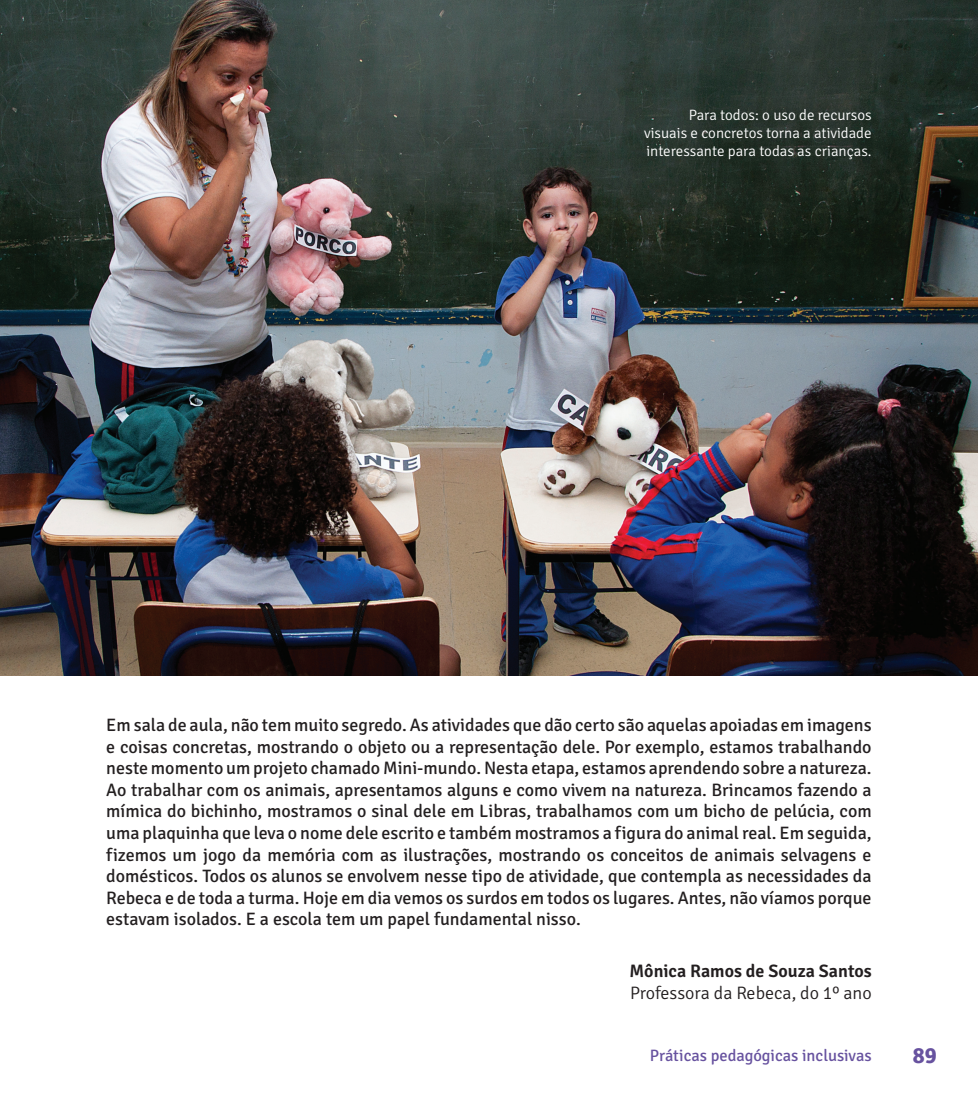
<style>
.page{position:relative;width:978px;height:1106px;background:#fff}
.page>*{position:absolute;margin:0;border:0;box-sizing:border-box;transform-origin:0 0}
.t1{font:700 22.5px "Signika";color:#67529f}
.t2{font:18px/21.6px "Signika";color:#231f20;text-align:justify}
.t3{font:300 18px "Signika";color:#231f20}
.t4{font:600 18px "Signika";color:#231f20}
.t5{font:16.5px "Signika";color:#67529f}
.t6{font:300 15px/18px "Signika";color:#fff;text-align:justify}
</style>
<div class="page">
<img style="left:0;top:0;width:978px;height:676px">
<p class="t6" style="left:644px;top:107px;width:229px;text-indent:45px">Para todos: o uso de recursos visuais e concretos torna a atividade interessante para todas as crianças.</p>
<p class="t2" style="left:106px;top:714px;width:767px">Em sala de aula, não tem muito segredo. As atividades que dão certo são aquelas apoiadas em imagens e coisas concretas, mostrando o objeto ou a representação dele. Por exemplo, estamos trabalhando neste momento um projeto chamado Mini-mundo. Nesta etapa, estamos aprendendo sobre a natureza.<br>Ao trabalhar com os animais, apresentamos alguns e como vivem na natureza. Brincamos fazendo a mímica do bichinho, mostramos o sinal dele em Libras, trabalhamos com um bicho de pelúcia, com uma plaquinha que leva o nome dele escrito e também mostramos a figura do animal real. Em seguida, fizemos um jogo da memória com as ilustrações, mostrando os conceitos de animais selvagens e domésticos. Todos os alunos se envolvem nesse tipo de atividade, que contempla as necessidades da Rebeca e de toda a turma. Hoje em dia vemos os surdos em todos os lugares. Antes, não víamos porque estavam isolados. E a escola tem um papel fundamental nisso.</p>
<p class="t4" style="left:629px;top:960px;width:244px">Mônica Ramos de Souza Santos</p>
<p class="t3" style="left:630px;top:982px;width:243px">Professora da Rebeca, do 1º ano</p>
<p class="t5" style="left:650px;top:1045px;width:223px">Práticas pedagógicas inclusivas</p>
<p class="t1" style="left:913px;top:1042px;width:25px">89</p>
</div>
